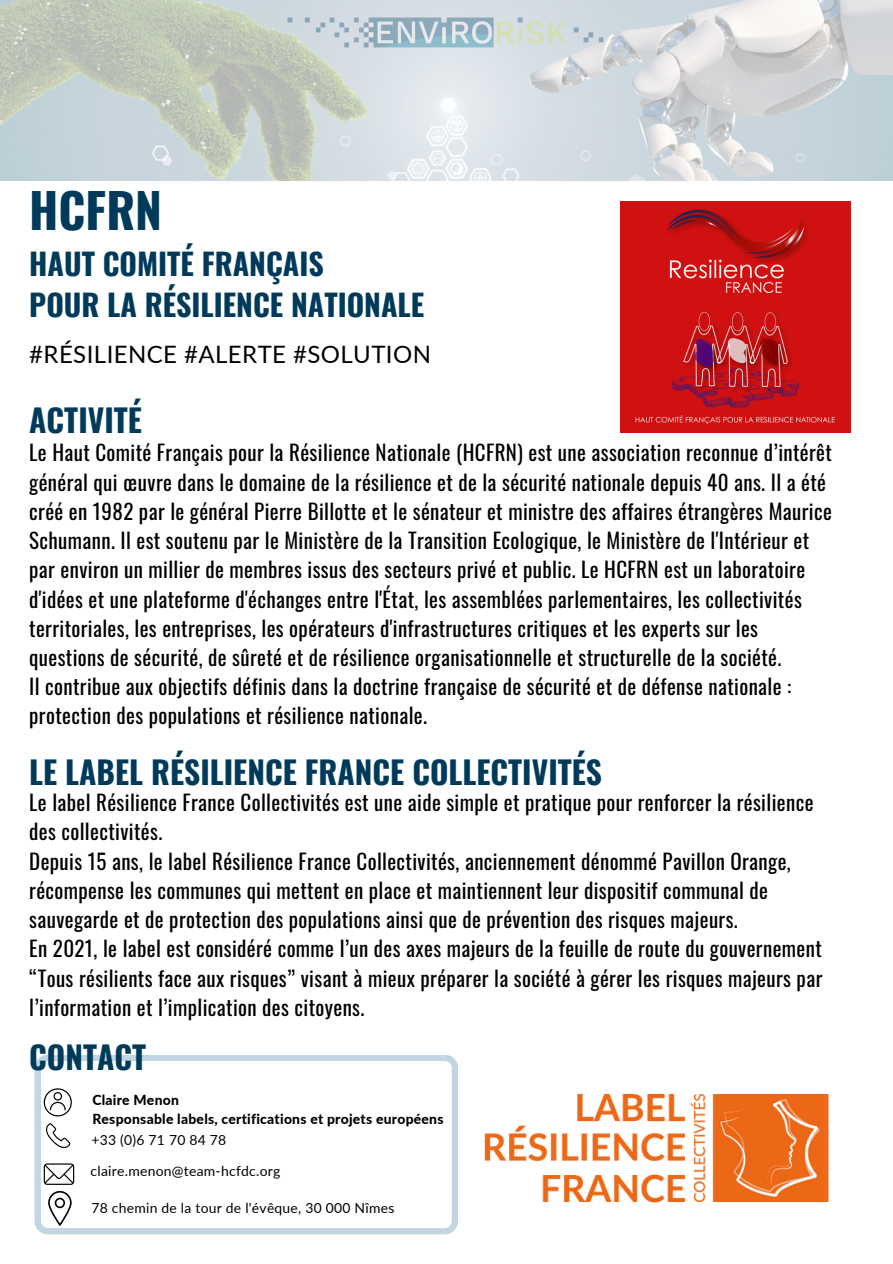
<style>
.page{position:relative;width:893px;height:1264px;background:#fff}
.page>*{position:absolute;margin:0;border:0;box-sizing:border-box;transform-origin:0 0}
.t1{font:700 48px "Oswald";color:#003a5b}
.t2{font:700 31.5px "Oswald";color:#003a5b}
.t3{font:700 30px "Oswald";color:#003a5b}
.t4{font:24px "Lato";letter-spacing:.02em;color:#000}
.t5{font:21px/29.2px "Oswald";letter-spacing:.02em;color:#000}
.t6{font:13.95px "Lato";letter-spacing:.02em;color:#000}
.t7{font:800 13.95px "Lato";letter-spacing:.02em;color:#000}
</style>
<div class="page">
<svg style="left:34px;top:1055px;width:424px;height:179px"></svg>
<svg style="left:44px;top:1088px;width:28px;height:28px"></svg>
<svg style="left:46px;top:1123px;width:24px;height:24px"></svg>
<svg style="left:44px;top:1163px;width:30px;height:21px"></svg>
<svg style="left:48px;top:1190px;width:24px;height:35px"></svg>
<img style="left:0;top:0;width:892px;height:180px">
<img style="left:285px;top:15px;width:320px;height:34px">
<img style="left:620px;top:201px;width:230px;height:231px">
<img style="left:484px;top:1094px;width:345px;height:109px">
<p class="t1" style="left:29px;top:172px;width:134px">HCFRN</p>
<p class="t3" style="left:29px;top:240px;width:296px">HAUT COMITÉ FRANÇAIS</p>
<p class="t3" style="left:29px;top:282px;width:396px">POUR LA RÉSILIENCE NATIONALE</p>
<p class="t4" style="left:29px;top:339px;width:403px">#RÉSILIENCE #ALERTE #SOLUTION</p>
<p class="t2" style="left:29px;top:395px;width:114px">ACTIVITÉ</p>
<p class="t5" style="left:29px;top:437px;width:804px">Le Haut Comité Français pour la Résilience Nationale (HCFRN) est une association reconnue d’intérêt général qui œuvre dans le domaine de la résilience et de la sécurité nationale depuis 40 ans. Il a été créé en 1982 par le général Pierre Billotte et le sénateur et ministre des affaires étrangères Maurice Schumann. Il est soutenu par le Ministère de la Transition Ecologique, le Ministère de l'Intérieur et par environ un millier de membres issus des secteurs privé et public. Le HCFRN est un laboratoire d'idées et une plateforme d'échanges entre l'État, les assemblées parlementaires, les collectivités territoriales, les entreprises, les opérateurs d'infrastructures critiques et les experts sur les questions de sécurité, de sûreté et de résilience organisationnelle et structurelle de la société.</p>
<p class="t5" style="left:29px;top:671px;width:763px">Il contribue aux objectifs définis dans la doctrine française de sécurité et de défense nationale : protection des populations et résilience nationale.</p>
<p class="t2" style="left:29px;top:747px;width:574px">LE LABEL RÉSILIENCE FRANCE COLLECTIVITÉS</p>
<p class="t5" style="left:29px;top:787px;width:785px">Le label Résilience France Collectivités est une aide simple et pratique pour renforcer la résilience des collectivités.</p>
<p class="t5" style="left:29px;top:845px;width:763px">Depuis 15 ans, le label Résilience France Collectivités, anciennement dénommé Pavillon Orange, récompense les communes qui mettent en place et maintiennent leur dispositif communal de sauvegarde et de protection des populations ainsi que de prévention des risques majeurs.</p>
<p class="t5" style="left:29px;top:933px;width:794px;text-align:justify">En 2021, le label est considéré comme l’un des axes majeurs de la feuille de route du gouvernement “Tous résilients face aux risques” visant à mieux préparer la société à gérer les risques majeurs par l’information et l’implication des citoyens.</p>
<p class="t2" style="left:29px;top:1031px;width:118px">CONTACT</p>
<p class="t7" style="left:92px;top:1090px;width:88px">Claire Menon</p>
<p class="t7" style="left:92px;top:1109px;width:353px">Responsable labels, certifications et projets européens</p>
<p class="t6" style="left:91px;top:1131px;width:136px">+33 (0)6 71 70 84 78</p>
<p class="t6" style="left:91px;top:1162px;width:191px">claire.menon@team-hcfdc.org</p>
<p class="t6" style="left:91px;top:1199px;width:304px">78 chemin de la tour de l'évêque, 30 000 Nîmes</p>
</div>
